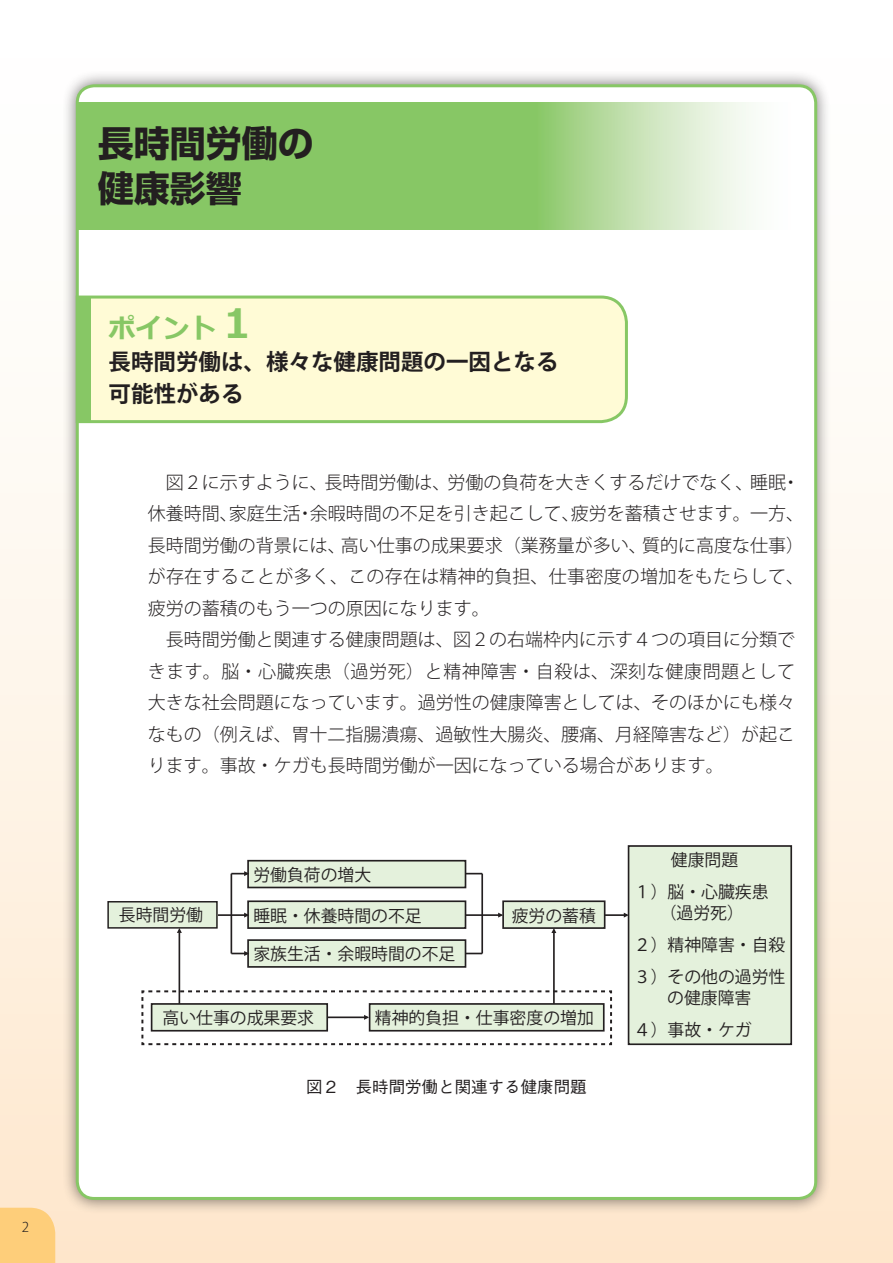
<style>
.page{position:relative;width:893px;height:1263px;background:#fff}
.page>*{position:absolute;margin:0;border:0;box-sizing:border-box;transform-origin:0 0}
.t1{font:700 36px "Shin Go Pro";color:#231f20}
.t2{font:700 27px "Meiryo";color:#87c765}
.t3{font:700 22.5px "Koz Go Pro";color:#231f20}
.t4{font:300 18px/31.5px "Koz Go Pro";color:#231f20}
.t5{font:16.8px/31.8px "Koz Go Pro";color:#231f20}
.t6{font:500 16.5px "Gothic BBB Pro";color:#231f20}
.t7{font:300 13.5px "Koz Go Pro";color:#231f20}
.s1{font-size:40.5px}
</style>
<div class="page">
<div style="left:0;top:0;width:893px;height:1263px;background:linear-gradient(to bottom,#feffff,#fee9d0)"></div>
<div style="left:0;top:1208px;width:55px;height:55px;background:#fece7a"></div>
<div style="left:61px;top:70px;width:770px;height:1144px;background:#231f20;opacity:.6"></div>
<div style="left:77px;top:86px;width:739px;height:1112px;background:#fff;border-radius:17px"></div>
<div style="left:78px;top:102px;width:467px;height:128px;background:#87c765"></div>
<div style="left:536px;top:102px;width:259px;height:128px;background:linear-gradient(to right,#94ca73,#fff)"></div>
<div style="left:248px;top:861px;width:217px;height:26px;background:#e4f1dc"></div>
<div style="left:247px;top:860px;width:219px;height:28px;border:2px solid #231f20"></div>
<div style="left:629px;top:846px;width:162px;height:198px;background:#e4f1dc"></div>
<div style="left:628px;top:845px;width:164px;height:200px;border:2px solid #231f20"></div>
<div style="left:248px;top:901px;width:217px;height:27px;background:#e4f1dc"></div>
<div style="left:247px;top:900px;width:219px;height:29px;border:2px solid #231f20"></div>
<div style="left:248px;top:940px;width:217px;height:27px;background:#e4f1dc"></div>
<div style="left:247px;top:939px;width:219px;height:29px;border:2px solid #231f20"></div>
<hr style="left:231px;top:874px;width:1px;height:79px;background:#231f20">
<svg style="left:231px;top:871px;width:18px;height:5px"></svg>
<svg style="left:232px;top:913px;width:17px;height:4px"></svg>
<hr style="left:465px;top:914px;width:36px;height:2px;background:#231f20">
<svg style="left:231px;top:951px;width:18px;height:5px"></svg>
<hr style="left:202px;top:914px;width:29px;height:2px;background:#231f20">
<hr style="left:481px;top:874px;width:2px;height:79px;background:#231f20">
<svg style="left:465px;top:873px;width:17px;height:1px"></svg>
<svg style="left:465px;top:953px;width:17px;height:1px"></svg>
<hr style="left:604px;top:914px;width:23px;height:2px;background:#231f20">
<svg style="left:624px;top:913px;width:5px;height:4px"></svg>
<div style="left:503px;top:901px;width:102px;height:27px;background:#e4f1dc"></div>
<div style="left:502px;top:900px;width:103px;height:29px;border:2px solid #231f20"></div>
<hr style="left:179px;top:933px;width:1px;height:71px;background:#231f20">
<hr style="left:553px;top:933px;width:2px;height:71px;background:#231f20">
<svg style="left:177px;top:929px;width:5px;height:4px"></svg>
<svg style="left:551px;top:928px;width:5px;height:5px"></svg>
<div style="left:108px;top:901px;width:109px;height:27px;background:#e4f1dc"></div>
<div style="left:107px;top:901px;width:111px;height:28px;border:1px solid #231f20"></div>
<svg style="left:141px;top:989px;width:472px;height:57px"></svg>
<svg style="left:74px;top:294px;width:554px;height:131px;background:#f7f7d0"></svg>
<div style="left:78px;top:298px;width:12px;height:123px;background:#87c765"></div>
<p class="t7" style="left:22px;top:1218px;width:9px">2</p>
<p class="t1" style="left:98px;top:115px;width:218px">長時間労働の</p>
<p class="t1" style="left:98px;top:160px;width:146px">健康影響</p>
<p class="t2" style="left:109px;top:309px;width:144px">ポイント <span class="s1">1</span></p>
<p class="t3" style="left:109px;top:347px;width:451px">長時間労働は、様々な健康問題の一因となる</p>
<p class="t3" style="left:109px;top:379px;width:136px">可能性がある</p>
<p class="t4" style="left:148px;top:467px;width:658px">　図２に示すように、長時間労働は、労働の負荷を大きくするだけでなく、睡眠・休養時間、家庭生活・余暇時間の不足を引き起こして、疲労を蓄積させます。一方、長時間労働の背景には、高い仕事の成果要求（業務量が多い、質的に高度な仕事）が存在することが多く、この存在は精神的負担、仕事密度の増加をもたらして、疲労の蓄積のもう一つの原因になります。</p>
<p class="t4" style="left:148px;top:624px;width:649px;text-align:justify">　長時間労働と関連する健康問題は、図２の右端枠内に示す４つの項目に分類できます。脳・心臓疾患（過労死）と精神障害・自殺は、深刻な健康問題として大きな社会問題になっています。過労性の健康障害としては、そのほかにも様々なもの（例えば、胃十二指腸潰瘍、過敏性大腸炎、腰痛、月経障害など）が起こります。事故・ケガも長時間労働が一因になっている場合があります。</p>
<p class="t5" style="left:119px;top:899px;width:86px">長時間労働</p>
<p class="t5" style="left:253px;top:859px;width:119px">労働負荷の増大</p>
<p class="t5" style="left:253px;top:900px;width:170px">睡眠・休養時間の不足</p>
<p class="t5" style="left:253px;top:939px;width:204px">家族生活・余暇時間の不足</p>
<p class="t5" style="left:512px;top:900px;width:86px">疲労の蓄積</p>
<p class="t5" style="left:163px;top:1003px;width:153px">高い仕事の成果要求</p>
<p class="t5" style="left:375px;top:1003px;width:220px">精神的負担・仕事密度の増加</p>
<p class="t6" style="left:306px;top:1073px;width:282px">図２　長時間労働と関連する健康問題</p>
<p class="t5" style="left:634px;top:845px;width:153px;line-height:31.2px;text-indent:37px">健康問題<br>１）脳・心臓疾患　</p>
<p class="t5" style="left:634px;top:898px;width:153px;text-indent:26px">（過労死）<br>２）精神障害・自殺<br>３）その他の過労性</p>
<p class="t5" style="left:634px;top:982px;width:119px;text-align:right">の健康障害<br>４）事故・ケガ</p>
</div>
